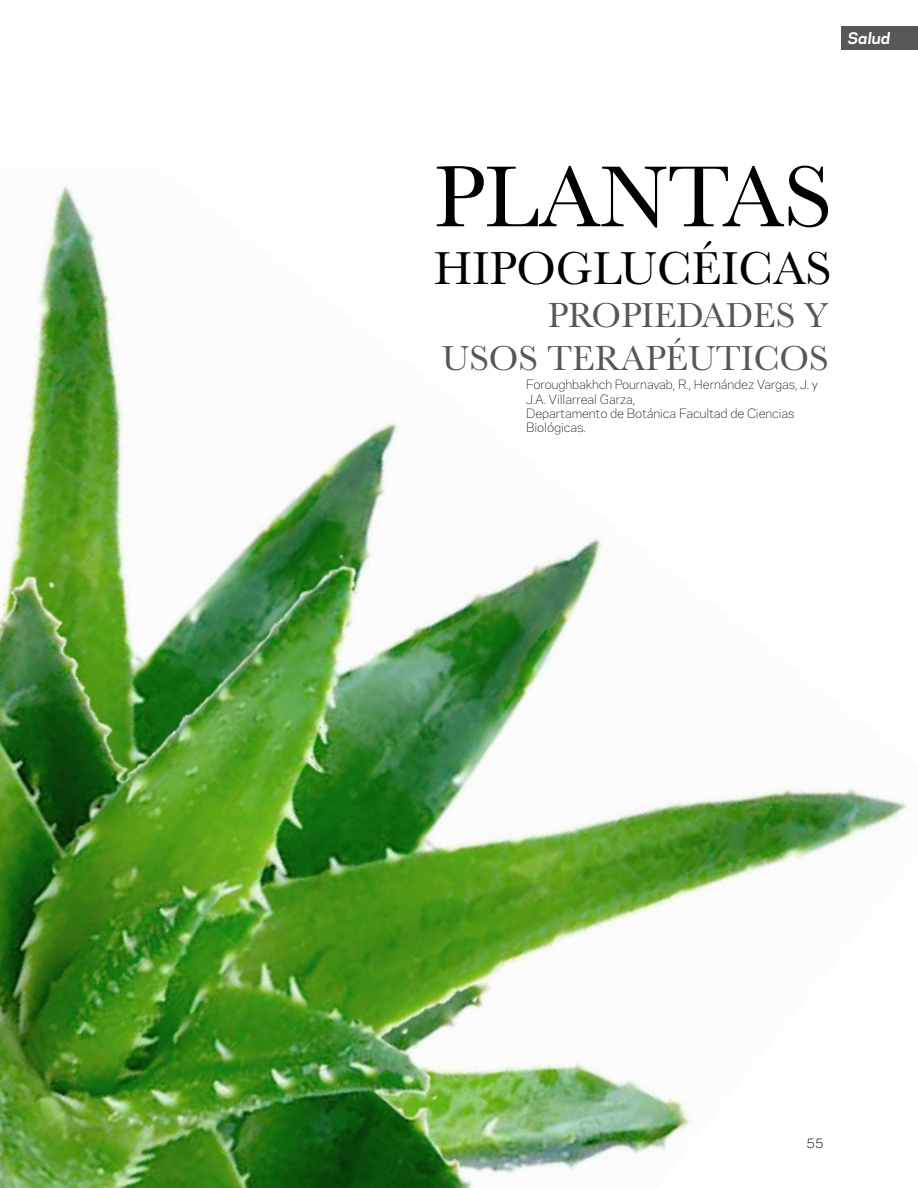
<style>
.page{position:relative;width:918px;height:1188px;background:#fff}
.page>*{position:absolute;margin:0;border:0;box-sizing:border-box;transform-origin:0 0}
.t1{font:90px "Baskerville";color:#000}
.t2{font:48px "Baskerville";color:#000}
.t3{font:36px/43.2px "Baskerville";color:#575756;text-align:right}
.t4{font:italic 700 15px "Galaxie Polaris";letter-spacing:-.005em;color:#fff}
.t5{font:300 12.15px "Galaxie Polaris";color:#000}
.t6{font:300 12px/14.4px "Galaxie Polaris";letter-spacing:-.005em;color:#000}
</style>
<div class="page">
<img style="left:0;top:187px;width:908px;height:1001px">
<div style="left:842px;top:26px;width:76px;height:24px;background:#575756"></div>
<svg style="left:806px;top:1137px;width:18px;height:12px"></svg>
<p class="t4" style="left:848px;top:27px;width:44px">Salud</p>
<h1 class="t1" style="left:434px;top:140px;width:400px">PLANTAS</h1>
<h2 class="t2" style="left:434px;top:238px;width:399px">HIPOGLUCÉICAS</h2>
<h3 class="t3" style="left:442px;top:294px;width:389px">PROPIEDADES Y<br>USOS TERAPÉUTICOS</h3>
<p class="t6" style="left:526px;top:377px;width:293px">Foroughbakhch Pournavab, R., Hernández Vargas, J. y J.A. Villarreal Garza,<br>Departamento de Botánica Facultad de Ciencias Biológicas.</p>
<p class="t5" style="left:807px;top:1134px;width:18px">55</p>
</div>
